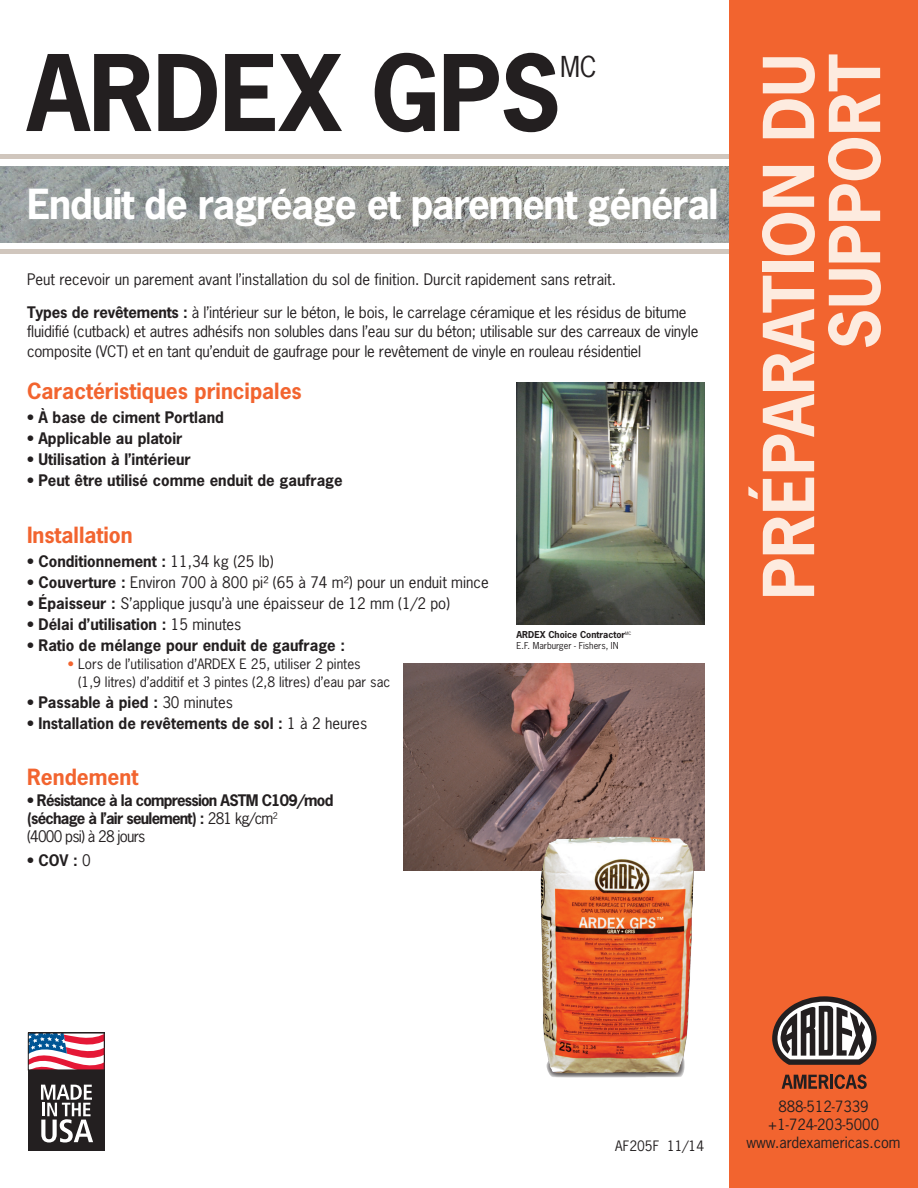
<style>
.page{position:relative;width:918px;height:1188px;background:#fff}
.page>*{position:absolute;margin:0;border:0;box-sizing:border-box;transform-origin:0 0}
.t1{font:700 99px "News Gothic Std";letter-spacing:-.01em;color:#231f20}
.t2{font:700 66px/66px "News Gothic Std";color:#fdebdf;text-align:right}
.t3{font:700 39px "News Gothic Std";letter-spacing:-.03em;color:#fff}
.t4{font:27.15px "News Gothic Std";color:#231f20}
.t5{font:700 21px "News Gothic Std";color:#f2642f}
.t6{font:15px/32.7px "News Gothic Std";letter-spacing:-.01em;color:#231f20}
.t7{font:700 15px "News Gothic Std";color:#231f20}
.t8{font:700 15px/18px "News Gothic Std";letter-spacing:-.05em;color:#231f20}
.t9{font:14.7px/18px "News Gothic Std";color:#231f20;text-align:center}
.t10{font:13.5px/18px "News Gothic Std";color:#231f20}
.t11{font:9px/10.8px "News Gothic Std";color:#231f20}
.s1{font-weight:700}
.s2{font-weight:400}
.s3{color:#f2642f}
</style>
<div class="page">
<img style="left:1px;top:166px;width:728px;height:77px">
<img style="left:517px;top:382px;width:188px;height:243px">
<img style="left:404px;top:663px;width:300px;height:208px">
<div style="left:1px;top:248px;width:743px;height:6px;background:#d0c6bd"></div>
<div style="left:1px;top:155px;width:743px;height:5px;background:#d0c6bd"></div>
<div style="left:729px;top:0;width:189px;height:1188px;background:#f2642f"></div>
<svg style="left:772px;top:996px;width:105px;height:69px"></svg>
<svg style="left:782px;top:1074px;width:85px;height:15px"></svg>
<div style="left:28px;top:1033px;width:77px;height:118px;background:#231f20"></div>
<svg style="left:41px;top:1085px;width:52px;height:58px"></svg>
<svg style="left:30px;top:1035px;width:73px;height:33px;background:#c48aa2"></svg>
<div style="left:28px;top:1033px;width:77px;height:37px;border:1px solid #231f20"></div>
<img style="left:522px;top:819px;width:183px;height:259px">
<h1 class="t1" style="left:27px;top:28px;width:536px">ARDEX GPS</h1>
<h3 class="t4" style="left:560px;top:49px;width:38px">MC</h3>
<h3 class="t3" style="left:27px;top:178px;width:693px">Enduit de ragréage et parement général</h3>
<p class="t6" style="left:27px;top:263px;width:661px">Peut recevoir un parement avant l’installation du sol de finition. Durcit rapidement sans retrait.<br><span class="s1">Types de revêtements :</span> à l’intérieur sur le béton, le bois, le carrelage céramique et les résidus de bitume</p>
<p class="t6" style="left:27px;top:322px;width:673px;line-height:19.5px">fluidifié (cutback) et autres adhésifs non solubles dans l’eau sur du béton; utilisable sur des carreaux de vinyle composite (VCT) et en tant qu’enduit de gaufrage pour le revêtement de vinyle en rouleau résidentiel</p>
<h3 class="t5" style="left:27px;top:377px;width:276px">Caractéristiques principales</h3>
<p class="t7" style="left:27px;top:407px;width:198px">• À base de ciment Portland</p>
<p class="t7" style="left:27px;top:428px;width:157px">• Applicable au platoir</p>
<p class="t7" style="left:27px;top:449px;width:165px">• Utilisation à l’intérieur</p>
<p class="t7" style="left:27px;top:470px;width:317px">• Peut être utilisé comme enduit de gaufrage</p>
<h3 class="t5" style="left:27px;top:521px;width:107px">Installation</h3>
<p class="t7" style="left:27px;top:552px;width:248px">• Conditionnement : <span class="s2">11,34 kg (25 lb)</span></p>
<p class="t6" style="left:27px;top:566px;width:463px"><span class="s1">• Couverture :</span> Environ 700 à 800 pi² (65 à 74 m²) pour un enduit mince</p>
<p class="t6" style="left:27px;top:587px;width:425px"><span class="s1">• Épaisseur :</span> S’applique jusqu’à une épaisseur de 12 mm (1/2 po)</p>
<p class="t7" style="left:27px;top:615px;width:216px">• Délai d’utilisation : <span class="s2">15 minutes</span></p>
<p class="t7" style="left:27px;top:636px;width:320px">• Ratio de mélange pour enduit de gaufrage :</p>
<p class="t10" style="left:78px;top:655px;width:314px;text-indent:-11px"><span class="s3">•</span> Lors de l’utilisation d’ARDEX E 25, utiliser 2 pintes<br>(1,9 litres) d’additif et 3 pintes (2,8 litres) d’eau par sac</p>
<p class="t7" style="left:27px;top:693px;width:208px">• Passable à pied : <span class="s2">30 minutes</span></p>
<p class="t7" style="left:27px;top:714px;width:342px">• Installation de revêtements de sol : <span class="s2">1 à 2 heures</span></p>
<h3 class="t5" style="left:27px;top:763px;width:113px">Rendement</h3>
<p class="t8" style="left:27px;top:791px;width:308px">• Résistance à la compression ASTM C109/mod (séchage à l’air seulement) : <span class="s2">281 kg/cm</span><sup>2<br></sup><span class="s2">(4000 psi) à 28 jours</span></p>
<p class="t7" style="left:27px;top:851px;width:65px">• COV : <span class="s2">0</span></p>
<p class="t11" style="left:517px;top:629px;width:116px"><span class="s1">ARDEX Choice Contractor</span><sup>MC<br></sup>E.F. Marburger - Fishers, IN</p>
<h2 class="t2" style="left:755px;top:599px;width:547px;rotate:-90deg">PRÉPARATION DU<br>SUPPORT</h2>
<p class="t10" style="left:615px;top:1137px;width:90px">AF205F 11/14</p>
<p class="t9" style="left:746px;top:1097px;width:156px">888-512-7339 +1-724-203-5000 www.ardexamericas.com</p>
</div>
